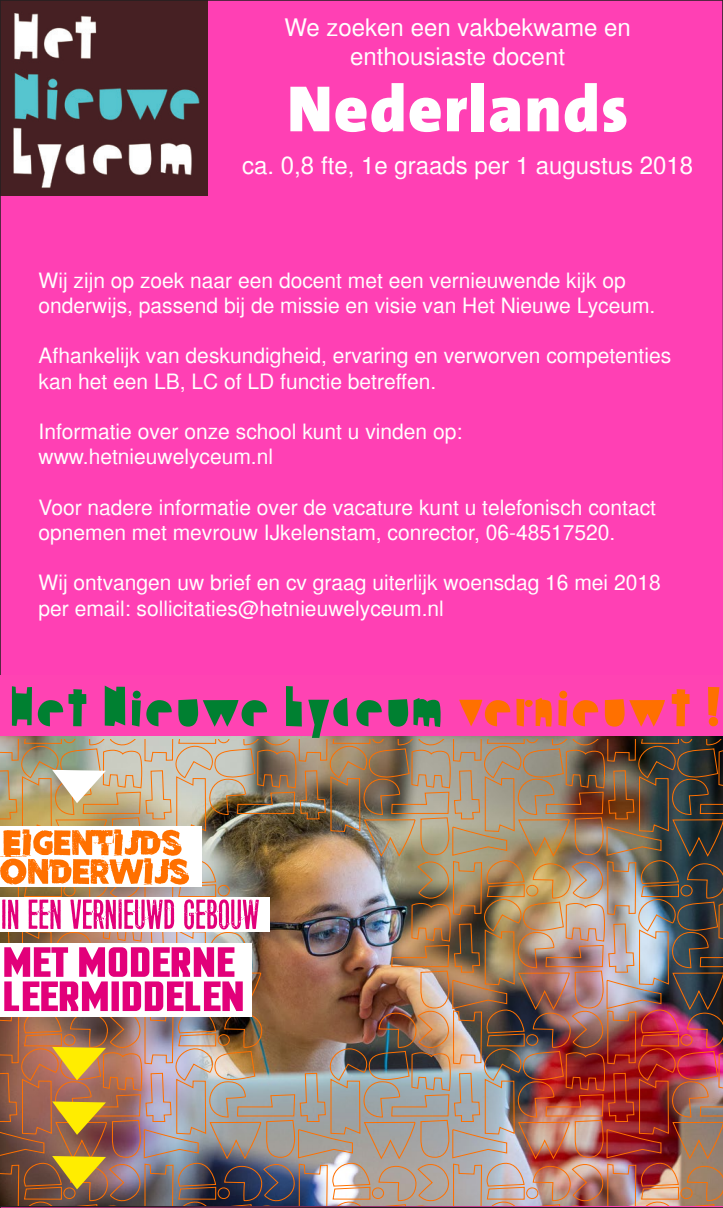
<style>
.page{position:relative;width:723px;height:1208px;background:#fff}
.page>*{position:absolute;margin:0;border:0;box-sizing:border-box;transform-origin:0 0}
.t1{font:900 66px "The Sans";letter-spacing:.02em;color:#fff}
.t2{font:24px "Helvetica";color:#fff}
.t3{font:21px/25.2px "Helvetica";color:#fff}
</style>
<div class="page">
<img style="left:0;top:0;width:723px;height:1208px">
<p class="t2" style="left:284px;top:14px;width:348px">We zoeken een vakbekwame en</p>
<p class="t2" style="left:350px;top:43px;width:216px">enthousiaste docent</p>
<p class="t1" style="left:287px;top:53px;width:342px">Nederlands</p>
<p class="t2" style="left:242px;top:151px;width:452px">ca. 0,8 fte, 1e graads per 1 augustus 2018</p>
<p class="t3" style="left:39px;top:268px;width:618px">Wij zijn op zoek naar een docent met een vernieuwende kijk op onderwijs, passend bij de missie en visie van Het Nieuwe Lyceum.</p>
<p class="t3" style="left:39px;top:343px;width:634px">Afhankelijk van deskundigheid, ervaring en verworven competenties kan het een LB, LC of LD functie betreffen.</p>
<p class="t3" style="left:39px;top:419px;width:425px">Informatie over onze school kunt u vinden op:</p>
<p class="t3" style="left:39px;top:444px;width:236px">www.hetnieuwelyceum.nl</p>
<p class="t3" style="left:39px;top:494px;width:619px">Voor nadere informatie over de vacature kunt u telefonisch contact opnemen met mevrouw IJkelenstam, conrector, 06-48517520.</p>
<p class="t3" style="left:39px;top:570px;width:624px">Wij ontvangen uw brief en cv graag uiterlijk woensdag 16 mei 2018</p>
<p class="t3" style="left:39px;top:595px;width:407px">per email: sollicitaties@hetnieuwelyceum.nl</p>
</div>
